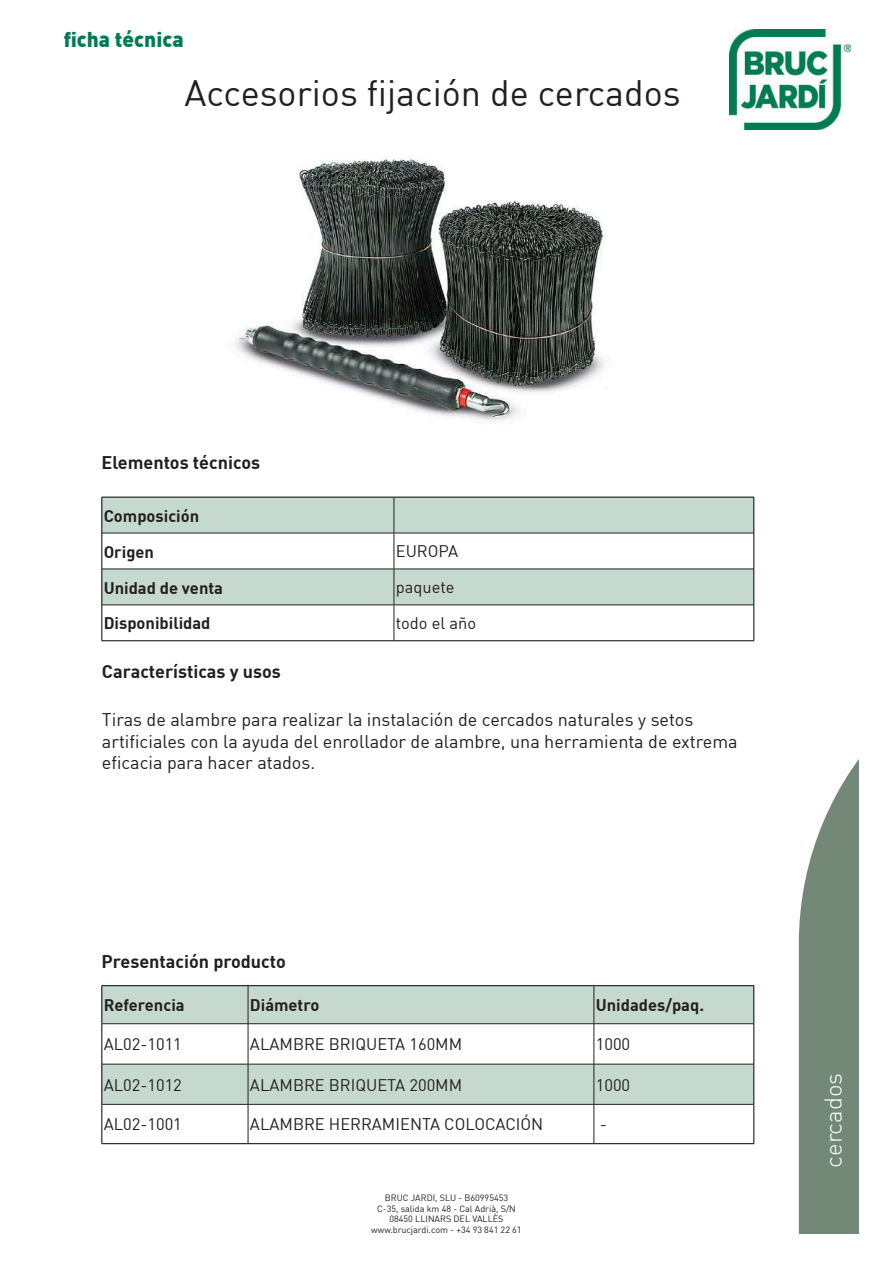
<style>
.page{position:relative;width:893px;height:1263px;background:#fff}
.page>*{position:absolute;margin:0;border:0;box-sizing:border-box;transform-origin:0 0}
.t1{font:36px "DIN";color:#231f20}
.t2{font:300 24px "DIN";color:#fff}
.t3{font:900 21px "DIN";color:#007c53}
.t4{font:18px/21.6px "DIN";color:#231f20}
.t5{font:700 18px "DIN";color:#231f20}
.t6{font:16.5px "DIN";color:#231f20}
.t7{font:700 16.5px/35.8px "DIN";color:#231f20}
.t8{font:9px/10.8px "DIN";color:#231f20;text-align:center}
</style>
<div class="page">
<svg style="left:799px;top:760px;width:59px;height:473px"></svg>
<img style="left:729px;top:30px;width:121px;height:100px">
<svg style="left:103px;top:498px;width:651px;height:107px;fill:#c6d9cf"></svg>
<hr style="left:102px;top:497px;width:292px;height:1px;background:#000">
<hr style="left:102px;top:497px;width:1px;height:36px;background:#000">
<hr style="left:394px;top:497px;width:360px;height:1px;background:#000">
<hr style="left:754px;top:497px;width:1px;height:36px;background:#000">
<hr style="left:102px;top:533px;width:1px;height:36px;background:#000">
<hr style="left:754px;top:533px;width:1px;height:36px;background:#000">
<hr style="left:102px;top:569px;width:1px;height:36px;background:#000">
<hr style="left:754px;top:569px;width:1px;height:36px;background:#000">
<hr style="left:102px;top:605px;width:1px;height:35px;background:#000">
<hr style="left:754px;top:605px;width:1px;height:35px;background:#000">
<hr style="left:102px;top:640px;width:292px;height:1px;background:#000">
<hr style="left:394px;top:640px;width:360px;height:1px;background:#000">
<hr style="left:394px;top:497px;width:1px;height:36px;background:#231f20">
<hr style="left:102px;top:533px;width:292px;height:1px;background:#231f20">
<hr style="left:394px;top:533px;width:360px;height:1px;background:#231f20">
<hr style="left:394px;top:533px;width:1px;height:36px;background:#231f20">
<hr style="left:102px;top:569px;width:292px;height:1px;background:#231f20">
<hr style="left:394px;top:569px;width:360px;height:1px;background:#231f20">
<hr style="left:394px;top:569px;width:1px;height:36px;background:#231f20">
<hr style="left:102px;top:605px;width:292px;height:1px;background:#231f20">
<hr style="left:394px;top:605px;width:360px;height:1px;background:#231f20">
<hr style="left:394px;top:605px;width:1px;height:35px;background:#231f20">
<svg style="left:103px;top:986px;width:651px;height:118px;fill:#c6d9cf"></svg>
<hr style="left:102px;top:985px;width:146px;height:1px;background:#000">
<hr style="left:102px;top:986px;width:1px;height:38px;background:#000">
<hr style="left:248px;top:985px;width:346px;height:1px;background:#000">
<hr style="left:594px;top:985px;width:160px;height:1px;background:#000">
<hr style="left:754px;top:986px;width:1px;height:38px;background:#000">
<hr style="left:102px;top:1024px;width:1px;height:40px;background:#000">
<hr style="left:754px;top:1024px;width:1px;height:40px;background:#000">
<hr style="left:102px;top:1064px;width:1px;height:40px;background:#000">
<hr style="left:754px;top:1064px;width:1px;height:40px;background:#000">
<hr style="left:102px;top:1104px;width:1px;height:39px;background:#000">
<hr style="left:754px;top:1104px;width:1px;height:39px;background:#000">
<hr style="left:102px;top:1143px;width:146px;height:1px;background:#000">
<hr style="left:248px;top:1143px;width:346px;height:1px;background:#000">
<hr style="left:594px;top:1143px;width:160px;height:1px;background:#000">
<hr style="left:248px;top:986px;width:1px;height:37px;background:#231f20">
<hr style="left:594px;top:986px;width:1px;height:37px;background:#231f20">
<hr style="left:102px;top:1023px;width:146px;height:1px;background:#231f20">
<hr style="left:248px;top:1023px;width:346px;height:1px;background:#231f20">
<hr style="left:248px;top:1024px;width:1px;height:40px;background:#231f20">
<hr style="left:594px;top:1023px;width:160px;height:1px;background:#231f20">
<hr style="left:594px;top:1024px;width:1px;height:40px;background:#231f20">
<hr style="left:102px;top:1064px;width:146px;height:1px;background:#231f20">
<hr style="left:248px;top:1064px;width:346px;height:1px;background:#231f20">
<hr style="left:248px;top:1064px;width:1px;height:40px;background:#231f20">
<hr style="left:594px;top:1064px;width:160px;height:1px;background:#231f20">
<hr style="left:594px;top:1064px;width:1px;height:40px;background:#231f20">
<hr style="left:102px;top:1104px;width:146px;height:1px;background:#231f20">
<hr style="left:248px;top:1104px;width:346px;height:1px;background:#231f20">
<hr style="left:248px;top:1104px;width:1px;height:39px;background:#231f20">
<hr style="left:594px;top:1104px;width:160px;height:1px;background:#231f20">
<hr style="left:594px;top:1104px;width:1px;height:39px;background:#231f20">
<img style="left:235px;top:159px;width:371px;height:262px">
<p class="t3" style="left:64px;top:29px;width:121px">ficha técnica</p>
<h1 class="t1" style="left:184px;top:77px;width:498px">Accesorios fijación de cercados</h1>
<p class="t5" style="left:102px;top:454px;width:160px">Elementos técnicos</p>
<p class="t7" style="left:104px;top:498px;width:97px">Composición<br>Origen</p>
<p class="t6" style="left:396px;top:544px;width:64px">EUROPA</p>
<p class="t7" style="left:104px;top:570px;width:121px">Unidad de venta</p>
<p class="t6" style="left:396px;top:580px;width:60px">paquete</p>
<p class="t7" style="left:104px;top:606px;width:108px">Disponibilidad</p>
<p class="t6" style="left:396px;top:616px;width:82px">todo el año</p>
<p class="t5" style="left:102px;top:663px;width:181px">Características y usos</p>
<p class="t4" style="left:102px;top:710px;width:637px">Tiras de alambre para realizar la instalación de cercados naturales y setos artificiales con la ayuda del enrollador de alambre, una herramienta de extrema eficacia para hacer atados.</p>
<p class="t5" style="left:102px;top:953px;width:186px">Presentación producto</p>
<p class="t7" style="left:104px;top:988px;width:83px">Referencia</p>
<p class="t7" style="left:250px;top:988px;width:71px">Diámetro</p>
<p class="t7" style="left:596px;top:988px;width:110px">Unidades/paq.</p>
<p class="t6" style="left:104px;top:1037px;width:80px">AL02-1011</p>
<p class="t6" style="left:250px;top:1037px;width:214px">ALAMBRE BRIQUETA 160MM</p>
<p class="t6" style="left:596px;top:1037px;width:36px">1000</p>
<p class="t6" style="left:104px;top:1077px;width:80px">AL02-1012</p>
<p class="t6" style="left:250px;top:1077px;width:214px">ALAMBRE BRIQUETA 200MM</p>
<p class="t6" style="left:596px;top:1077px;width:36px">1000</p>
<p class="t6" style="left:104px;top:1117px;width:80px">AL02-1001</p>
<p class="t6" style="left:250px;top:1117px;width:295px">ALAMBRE HERRAMIENTA COLOCACIÓN</p>
<p class="t6" style="left:600px;top:1117px;width:9px">-</p>
<p class="t8" style="left:371px;top:1193px;width:152px">BRUC JARDI, SLU - B60995453<br>C-35, salida km 48 - Cal Adrià, S/N<br>08450 LLINARS DEL VALLÈS www.brucjardi.com - +34 93 841 22 61</p>
<h2 class="t2" style="left:822px;top:1167px;width:96px;rotate:-90deg">cercados</h2>
</div>
